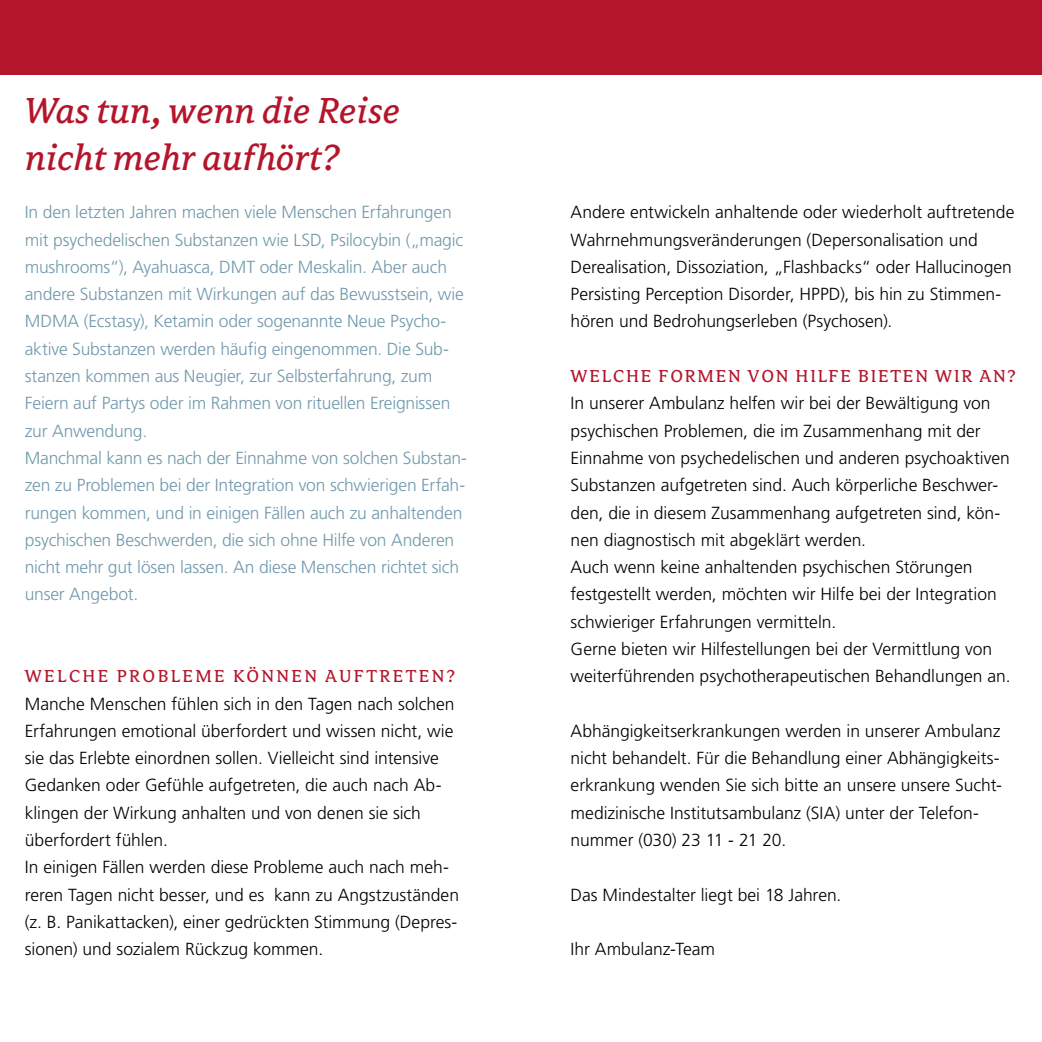
<style>
.page{position:relative;width:1042px;height:1042px;background:#fff}
.page>*{position:absolute;margin:0;border:0;box-sizing:border-box;transform-origin:0 0}
.t1{font:italic 40.25px/47.2px "Avance";color:#b5152b}
.t2{font:19.25px "Avance";letter-spacing:.09em;color:#b5152b}
.t3{font:19.25px "Avance";letter-spacing:.12em;color:#b5152b}
.t4{font:300 17.5px/27.3px "Frutiger LT Std";color:#000}
.t5{font:300 17.5px/27.3px "Frutiger LT Std";letter-spacing:-.01em;color:#7199ac}
</style>
<div class="page">
<div style="left:0;top:0;width:1042px;height:74px;background:#b5152b"></div>
<h1 class="t1" style="left:25px;top:86px;width:376px">Was tun, wenn die Reise nicht mehr aufhört?</h1>
<p class="t5" style="left:25px;top:199px;width:444px">In den letzten Jahren machen viele Menschen Erfahrungen mit psychedelischen Substanzen wie LSD, Psilocybin („magic mushrooms“), Ayahuasca, DMT oder Meskalin. Aber auch andere Substanzen mit Wirkungen auf das Bewusstsein, wie MDMA (Ecstasy), Ketamin oder sogenannte Neue Psycho&shy;aktive Substanzen werden häufig eingenommen. Die Sub&shy;stanzen kommen aus Neugier, zur Selbsterfahrung, zum Feiern auf Partys oder im Rahmen von rituellen Ereignissen zur Anwendung.<br>Manchmal kann es nach der Einnahme von solchen Substan&shy;zen zu Problemen bei der Integration von schwierigen Erfah&shy;rungen kommen, und in einigen Fällen auch zu anhaltenden psychischen Beschwerden, die sich ohne Hilfe von Anderen nicht mehr gut lösen lassen. An diese Menschen richtet sich unser Angebot.</p>
<p class="t3" style="left:25px;top:666px;width:432px">WELCHE PROBLEME KÖNNEN AUFTRETEN?</p>
<p class="t4" style="left:25px;top:690px;width:436px">Manche Menschen fühlen sich in den Tagen nach solchen Erfahrungen emotional überfordert und wissen nicht, wie sie das Erlebte einordnen sollen. Vielleicht sind intensive Gedanken oder Gefühle aufgetreten, die auch nach Ab&shy;klingen der Wirkung anhalten und von denen sie sich überfordert fühlen.<br>In einigen Fällen werden diese Probleme auch nach meh&shy;reren Tagen nicht besser, und es kann zu Angstzuständen (z. B. Panikattacken), einer gedrückten Stimmung (Depres&shy;sionen) und sozialem Rückzug kommen.</p>
<p class="t4" style="left:570px;top:199px;width:445px">Andere entwickeln anhaltende oder wiederholt auftretende Wahrnehmungsveränderungen (Depersonalisation und Derealisation, Dissoziation, „Flashbacks“ oder Hallucinogen Persisting Perception Disorder, HPPD), bis hin zu Stimmen&shy;hören und Bedrohungserleben (Psychosen).</p>
<p class="t2" style="left:570px;top:366px;width:446px">WELCHE FORMEN VON HILFE BIETEN WIR AN?</p>
<p class="t4" style="left:570px;top:390px;width:441px">In unserer Ambulanz helfen wir bei der Bewältigung von psychischen Problemen, die im Zusammenhang mit der Einnahme von psychedelischen und anderen psychoaktiven Substanzen aufgetreten sind. Auch körperliche Beschwer&shy;den, die in diesem Zusammenhang aufgetreten sind, kön&shy;nen diagnostisch mit abgeklärt werden.<br>Auch wenn keine anhaltenden psychischen Störungen festgestellt werden, möchten wir Hilfe bei der Integration schwieriger Erfahrungen vermitteln.<br>Gerne bieten wir Hilfestellungen bei der Vermittlung von weiterführenden psychotherapeutischen Behandlungen an.</p>
<p class="t4" style="left:570px;top:717px;width:433px">Abhängigkeitserkrankungen werden in unserer Ambulanz nicht behandelt. Für die Behandlung einer Abhängigkeits&shy;erkrankung wenden Sie sich bitte an unsere unsere Sucht&shy;medizinische Institutsambulanz (SIA) unter der Telefon&shy;nummer (030) 23 11 - 21 20.</p>
<p class="t4" style="left:570px;top:881px;width:272px">Das Mindestalter liegt bei 18 Jahren.</p>
<p class="t4" style="left:570px;top:935px;width:146px">Ihr Ambulanz-Team</p>
</div>
